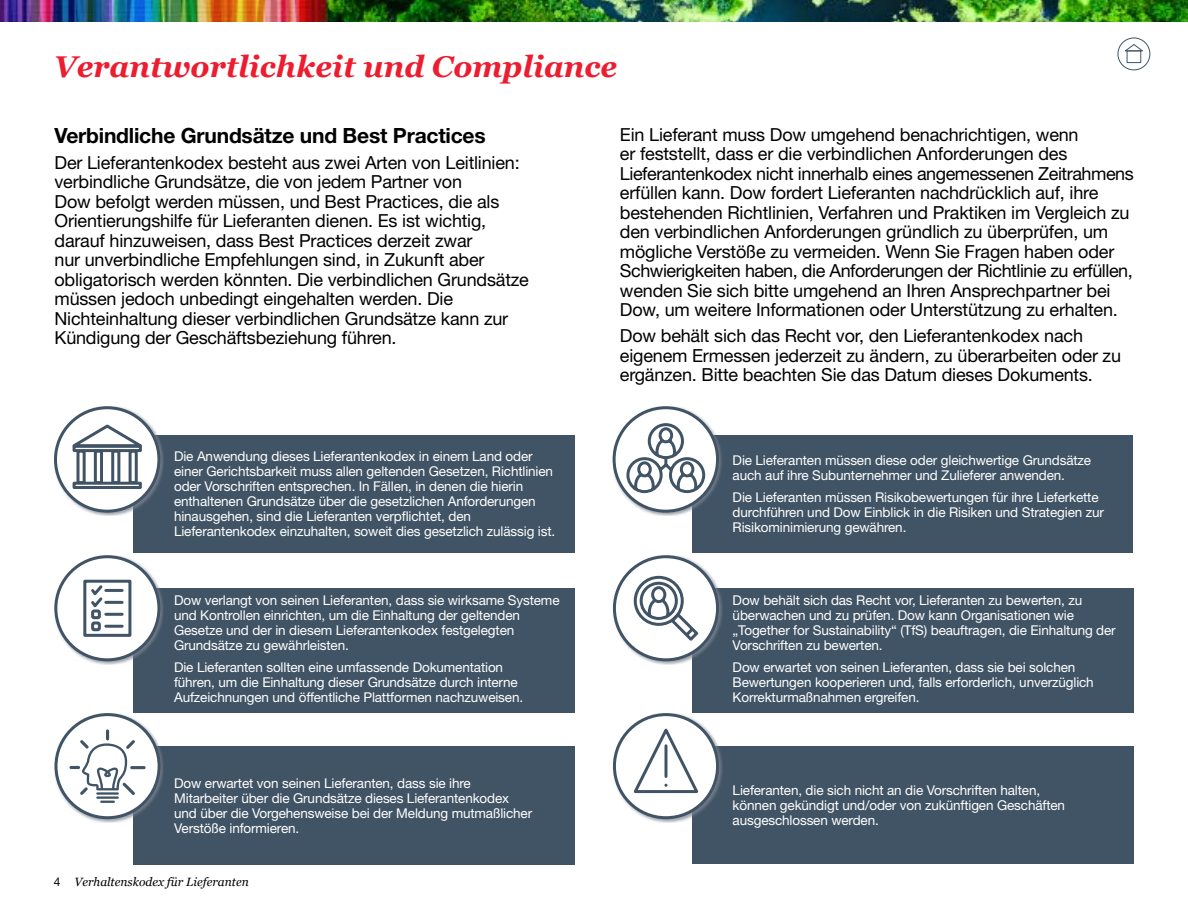
<style>
.page{position:relative;width:1188px;height:918px;background:#fff}
.page>*{position:absolute;margin:0;border:0;box-sizing:border-box;transform-origin:0 0}
.t1{font:italic 700 30px "Georgia";color:#ed1c2f}
.t2{font:700 21px "Helvetica Neue LT Std";letter-spacing:-.01em;color:#000}
.t3{font:18px/19.5px "Helvetica Neue LT Std";letter-spacing:-.01em;color:#000}
.t4{font:13.5px/15px "Helvetica Neue LT Std";letter-spacing:-.01em;color:#fff}
.t5{font:italic 12px "Georgia";color:#000}
.s1{font-family:"Helvetica Neue LT Std";font-style:normal}
</style>
<div class="page">
<img style="left:0;top:0;width:1188px;height:22px">
<div style="left:134px;top:435px;width:441px;height:117px;background:#415465"></div>
<div style="left:54px;top:406px;width:110px;height:110px;background:#7e8592;opacity:.75"></div>
<div style="left:56px;top:408px;width:103px;height:103px;background:#fff;border-radius:50%"></div>
<div style="left:54px;top:406px;width:106px;height:107px;border:3px solid #415465;border-radius:50%"></div>
<div style="left:76px;top:450px;width:10px;height:34px;border:3px solid #415465"></div>
<div style="left:94px;top:450px;width:9px;height:34px;border:3px solid #415465"></div>
<div style="left:73px;top:482px;width:69px;height:7px;border:3px solid #415465"></div>
<div style="left:73px;top:445px;width:69px;height:7px;border:3px solid #415465"></div>
<div style="left:111px;top:450px;width:9px;height:34px;border:3px solid #415465"></div>
<div style="left:129px;top:450px;width:9px;height:34px;border:3px solid #415465"></div>
<svg style="left:63px;top:422px;width:88px;height:27px"></svg>
<div style="left:134px;top:589px;width:441px;height:124px;background:#415465"></div>
<div style="left:54px;top:555px;width:110px;height:110px;background:#7e8592;opacity:.75"></div>
<div style="left:56px;top:557px;width:103px;height:103px;background:#fff;border-radius:50%"></div>
<div style="left:54px;top:555px;width:106px;height:106px;border:3px solid #415465;border-radius:50%"></div>
<div style="left:83px;top:580px;width:48px;height:57px;border:3px solid #415465"></div>
<hr style="left:106px;top:589px;width:16px;height:3px;background:#415465">
<hr style="left:106px;top:601px;width:16px;height:3px;background:#415465">
<hr style="left:106px;top:613px;width:16px;height:3px;background:#415465">
<hr style="left:106px;top:625px;width:16px;height:3px;background:#415465">
<svg style="left:88px;top:583px;width:17px;height:25px"></svg>
<div style="left:91px;top:609px;width:10px;height:10px;border:3px solid #415465;border-radius:2px"></div>
<div style="left:91px;top:622px;width:10px;height:9px;border:3px solid #415465;border-radius:2px"></div>
<div style="left:692px;top:746px;width:441px;height:118px;background:#415465"></div>
<div style="left:613px;top:713px;width:110px;height:110px;background:#7e8592;opacity:.75"></div>
<div style="left:614px;top:715px;width:104px;height:103px;background:#fff;border-radius:50%"></div>
<div style="left:613px;top:713px;width:106px;height:106px;border:3px solid #415465;border-radius:50%"></div>
<svg style="left:630px;top:726px;width:72px;height:68px"></svg>
<div style="left:134px;top:746px;width:441px;height:119px;background:#415465"></div>
<div style="left:55px;top:713px;width:109px;height:110px;background:#7e8592;opacity:.75"></div>
<div style="left:56px;top:715px;width:103px;height:103px;background:#fff;border-radius:50%"></div>
<div style="left:55px;top:713px;width:106px;height:106px;border:3px solid #415465;border-radius:50%"></div>
<hr style="left:130px;top:766px;width:16px;height:3px;background:#415465;border-radius:2px">
<hr style="left:96px;top:796px;width:23px;height:3px;background:#415465">
<svg style="left:100px;top:801px;width:15px;height:2px"></svg>
<svg style="left:69px;top:729px;width:66px;height:66px"></svg>
<div style="left:692px;top:435px;width:441px;height:117px;background:#415465"></div>
<div style="left:613px;top:406px;width:109px;height:110px;background:#7e8592;opacity:.75"></div>
<svg style="left:614px;top:408px;width:104px;height:103px"></svg>
<div style="left:613px;top:406px;width:106px;height:107px;border:3px solid #415465;border-radius:50%"></div>
<svg style="left:625px;top:422px;width:82px;height:73px"></svg>
<div style="left:692px;top:589px;width:441px;height:124px;background:#415465"></div>
<div style="left:613px;top:555px;width:110px;height:110px;background:#7e8592;opacity:.75"></div>
<div style="left:614px;top:557px;width:104px;height:103px;background:#fff;border-radius:50%"></div>
<div style="left:613px;top:555px;width:106px;height:106px;border:3px solid #415465;border-radius:50%"></div>
<svg style="left:633px;top:575px;width:66px;height:66px"></svg>
<svg style="left:1118px;top:38px;width:32px;height:32px"></svg>
<div style="left:1118px;top:38px;width:32px;height:32px;border:1px solid #415465;border-radius:50%"></div>
<svg style="left:1123px;top:43px;width:22px;height:9px"></svg>
<div style="left:1127px;top:51px;width:14px;height:12px;border:1px solid #415465"></div>
<h1 class="t1" style="left:54px;top:47px;width:565px">Verantwortlichkeit und Compliance</h1>
<h2 class="t2" style="left:55px;top:122px;width:433px">Verbindliche Grundsätze und Best Practices</h2>
<p class="t3" style="left:55px;top:153px;width:476px">Der Lieferantenkodex besteht aus zwei Arten von Leitlinien: verbindliche Grundsätze, die von jedem Partner von<br>Dow befolgt werden müssen, und Best Practices, die als Orientierungshilfe für Lieferanten dienen. Es ist wichtig, darauf hinzuweisen, dass Best Practices derzeit zwar<br>nur unverbindliche Empfehlungen sind, in Zukunft aber obligatorisch werden könnten. Die verbindlichen Grundsätze müssen jedoch unbedingt eingehalten werden. Die Nichteinhaltung dieser verbindlichen Grundsätze kann zur Kündigung der Geschäftsbeziehung führen.</p>
<p class="t4" style="left:174px;top:448px;width:383px">Die Anwendung dieses Lieferantenkodex in einem Land oder einer Gerichtsbarkeit muss allen geltenden Gesetzen, Richtlinien oder Vorschriften entsprechen. In Fällen, in denen die hierin enthaltenen Grundsätze über die gesetzlichen Anforderungen hinausgehen, sind die Lieferanten verpflichtet, den Lieferantenkodex einzuhalten, soweit dies gesetzlich zulässig ist.</p>
<p class="t4" style="left:174px;top:593px;width:387px">Dow verlangt von seinen Lieferanten, dass sie wirksame Systeme und Kontrollen einrichten, um die Einhaltung der geltenden Gesetze und der in diesem Lieferantenkodex festgelegten Grundsätze zu gewährleisten.</p>
<p class="t4" style="left:174px;top:659px;width:351px">Die Lieferanten sollten eine umfassende Dokumentation führen, um die Einhaltung dieser Grundsätze durch interne<br>Aufzeichnungen und öffentliche Plattformen nachzuweisen.</p>
<p class="t4" style="left:174px;top:776px;width:360px">Dow erwartet von seinen Lieferanten, dass sie ihre Mitarbeiter über die Grundsätze dieses Lieferantenkodex und über die Vorgehensweise bei der Meldung mutmaßlicher Verstöße informieren.</p>
<p class="t5" style="left:54px;top:874px;width:196px"><span class="s1">4</span> Verhaltenskodex für Lieferanten</p>
<p class="t3" style="left:620px;top:124px;width:515px">Ein Lieferant muss Dow umgehend benachrichtigen, wenn<br>er feststellt, dass er die verbindlichen Anforderungen des Lieferantenkodex nicht innerhalb eines angemessenen Zeitrahmens erfüllen kann. Dow fordert Lieferanten nachdrücklich auf, ihre bestehenden Richtlinien, Verfahren und Praktiken im Vergleich zu den verbindlichen Anforderungen gründlich zu überprüfen, um mögliche Verstöße zu vermeiden. Wenn Sie Fragen haben oder Schwierigkeiten haben, die Anforderungen der Richtlinie zu erfüllen, wenden Sie sich bitte umgehend an Ihren Ansprechpartner bei Dow, um weitere Informationen oder Unterstützung zu erhalten.</p>
<h3 class="t3" style="left:620px;top:326px;width:503px">Dow behält sich das Recht vor, den Lieferantenkodex nach eigenem Ermessen jederzeit zu ändern, zu überarbeiten oder zu ergänzen. Bitte beachten Sie das Datum dieses Dokuments.</h3>
<p class="t4" style="left:733px;top:453px;width:360px">Die Lieferanten müssen diese oder gleichwertige Grundsätze auch auf ihre Subunternehmer und Zulieferer anwenden.</p>
<p class="t4" style="left:733px;top:489px;width:373px">Die Lieferanten müssen Risikobewertungen für ihre Lieferkette durchführen und Dow Einblick in die Risiken und Strategien zur<br>Risikominimierung gewähren.</p>
<p class="t4" style="left:733px;top:593px;width:385px">Dow behält sich das Recht vor, Lieferanten zu bewerten, zu überwachen und zu prüfen. Dow kann Organisationen wie „Together for Sustainability“ (TfS) beauftragen, die Einhaltung der Vorschriften zu bewerten.</p>
<p class="t4" style="left:733px;top:659px;width:363px">Dow erwartet von seinen Lieferanten, dass sie bei solchen<br>Bewertungen kooperieren und, falls erforderlich, unverzüglich<br>Korrekturmaßnahmen ergreifen.</p>
<p class="t4" style="left:733px;top:783px;width:334px">Lieferanten, die sich nicht an die Vorschriften halten, können gekündigt und/oder von zukünftigen Geschäften ausgeschlossen werden.</p>
</div>
